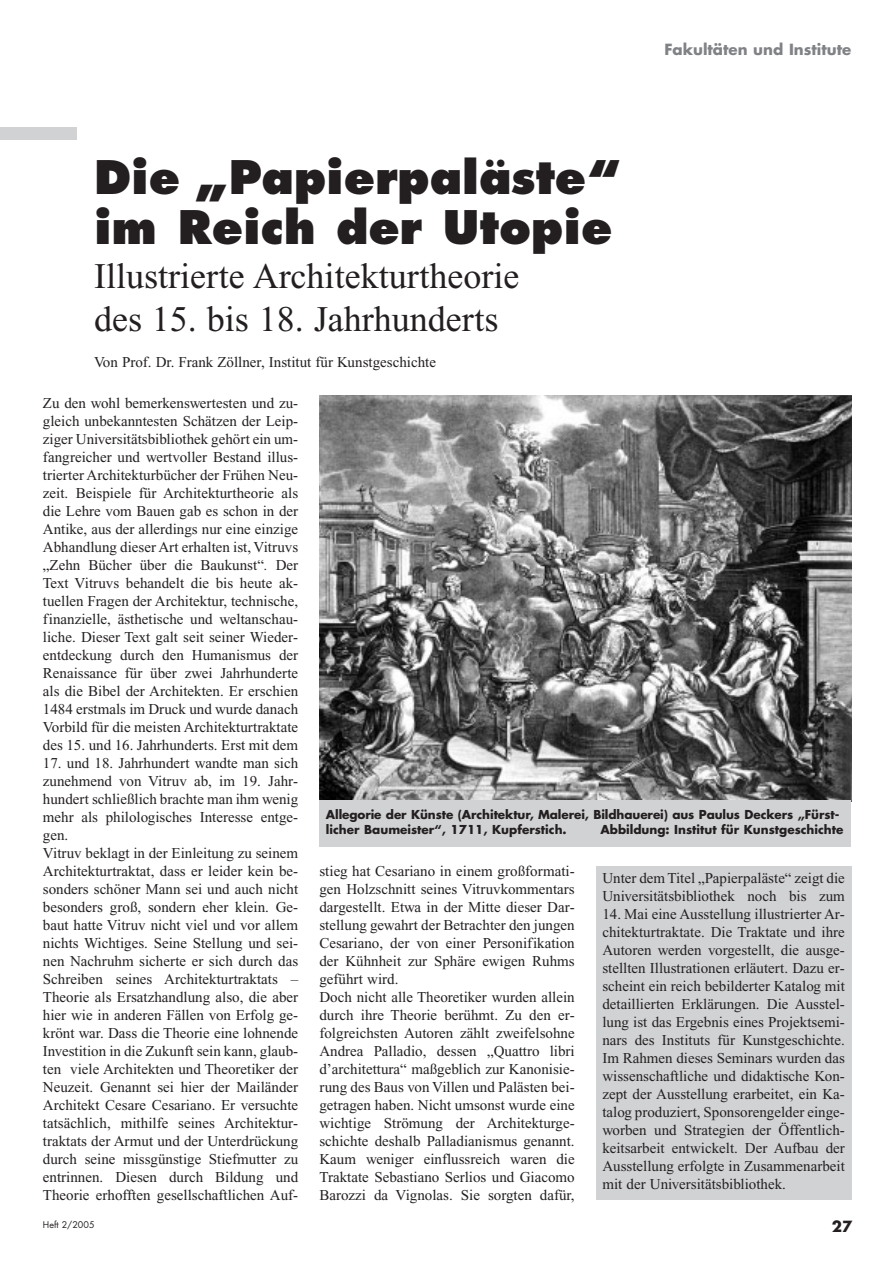
<style>
.page{position:relative;width:893px;height:1262px;background:#fff}
.page>*{position:absolute;margin:0;border:0;box-sizing:border-box;transform-origin:0 0}
.t1{font:800 45px/50.4px "Futura";color:#231f20}
.t2{font:36px/43.2px "Times New Roman";color:#231f20}
.t3{font:15px/18px "Times New Roman";color:#231f20}
.t4{font:700 15px "Futura";color:#808285}
.t5{font:700 15px "Futura";color:#231f20}
.t6{font:700 12px/14.4px "Futura";letter-spacing:-.005em;color:#231f20}
.t7{font:9px "Futura";color:#231f20}
.s1{font-style:italic}
</style>
<div class="page">
<div style="left:0;top:128px;width:77px;height:12px;background:#d1d2d4"></div>
<img style="left:319px;top:395px;width:532px;height:404px">
<div style="left:319px;top:799px;width:532px;height:47px;background:#d1d2d4"></div>
<div style="left:596px;top:865px;width:255px;height:334px;background:#d1d2d4"></div>
<h1 class="t1" style="left:94px;top:155px;width:529px">Die „Papierpaläste“ im Reich der Utopie</h1>
<h2 class="t2" style="left:94px;top:257px;width:427px">Illustrierte Architekturtheorie des 15. bis 18. Jahrhunderts</h2>
<p class="t3" style="left:94px;top:354px;width:343px">Von Prof. Dr. Frank Zöllner, Institut für Kunstgeschichte</p>
<p class="t4" style="left:664px;top:43px;width:188px">Fakultäten und Institute</p>
<p class="t3" style="left:43px;top:395px;width:257px;text-align:justify">Zu den wohl bemerkenswertesten und zu&shy;gleich unbekanntesten Schätzen der Leip&shy;ziger Universitätsbibliothek gehört ein um&shy;fangreicher und wertvoller Bestand illus&shy;trierter Architekturbücher der Frühen Neu&shy;zeit. Beispiele für Architekturtheorie als die Lehre vom Bauen gab es schon in der Antike, aus der allerdings nur eine einzige Abhandlung dieser Art erhalten ist, Vitruvs „Zehn Bücher über die Baukunst“<span class="s1">.</span> Der Text Vitruvs behandelt die bis heute ak&shy;tuellen Fragen der Architektur, technische, finanzielle, ästhetische und weltanschau&shy;liche. Dieser Text galt seit seiner Wieder&shy;entdeckung durch den Humanismus der Renaissance für über zwei Jahrhunderte als die Bibel der Architekten. Er erschien 1484 erstmals im Druck und wurde danach Vorbild für die meisten Architekturtraktate des 15. und 16. Jahrhunderts. Erst mit dem</p>
<p class="t3" style="left:43px;top:755px;width:257px">17. und 18. Jahrhundert wandte man sich zunehmend von Vitruv ab, im 19. Jahr&shy;hundert schließlich brachte man ihm wenig mehr als philologisches Interesse entge&shy;gen.<br>Vitruv beklagt in der Einleitung zu seinem Architekturtraktat, dass er leider kein be&shy;sonders schöner Mann sei und auch nicht besonders groß, sondern eher klein. Ge&shy;baut hatte Vitruv nicht viel und vor allem nichts Wichtiges. Seine Stellung und sei&shy;nen Nachruhm sicherte er sich durch das Schreiben seines Architekturtraktats – Theorie als Ersatzhandlung also, die aber hier wie in anderen Fällen von Erfolg ge&shy;krönt war. Dass die Theorie eine lohnende Investition in die Zukunft sein kann, glaub&shy;ten viele Architekten und Theoretiker der Neuzeit. Genannt sei hier der Mailänder Architekt Cesare Cesariano. Er versuchte tatsächlich, mithilfe seines Architektur&shy;traktats der Armut und der Unterdrückung durch seine missgünstige Stiefmutter zu entrinnen. Diesen durch Bildung und Theorie erhofften gesellschaftlichen Auf-</p>
<p class="t7" style="left:43px;top:1220px;width:53px">Heft 2/2005</p>
<p class="t6" style="left:326px;top:808px;width:515px">Allegorie der Künste (Architektur, Malerei, Bildhauerei) aus Paulus Deckers „Fürst&shy;licher Baumeister“, 1711, Kupferstich.</p>
<p class="t6" style="left:600px;top:823px;width:244px">Abbildung: Institut für Kunstgeschichte</p>
<p class="t3" style="left:602px;top:870px;width:244px">Unter dem Titel „Papierpaläste“ zeigt die<br>Universitätsbibliothek noch bis zum</p>
<p class="t3" style="left:602px;top:906px;width:244px;text-align:justify">14. Mai eine Ausstellung illustrierter Ar&shy;chitekturtraktate. Die Traktate und ihre Autoren werden vorgestellt, die ausge&shy;stellten Illustrationen erläutert. Dazu er&shy;scheint ein reich bebilderter Katalog mit detaillierten Erklärungen. Die Ausstel&shy;lung ist das Ergebnis eines Projektsemi&shy;nars des Instituts für Kunstgeschichte.<br>Im Rahmen dieses Seminars wurden das wissenschaftliche und didaktische Kon&shy;zept der Ausstellung erarbeitet, ein Ka&shy;talog produziert, Sponsorengelder einge&shy;worben und Strategien der Öffentlich&shy;keitsarbeit entwickelt. Der Aufbau der Ausstellung erfolgte in Zusammenarbeit mit der Universitätsbibliothek.</p>
<p class="t3" style="left:319px;top:863px;width:257px">stieg hat Cesariano in einem großformati&shy;gen Holzschnitt seines Vitruvkommentars dargestellt. Etwa in der Mitte dieser Dar&shy;stellung gewahrt der Betrachter den jungen Cesariano, der von einer Personifikation der Kühnheit zur Sphäre ewigen Ruhms geführt wird.<br>Doch nicht alle Theoretiker wurden allein durch ihre Theorie berühmt. Zu den er&shy;folgreichsten Autoren zählt zweifelsohne Andrea Palladio, dessen „Quattro libri d’architettura“ maßgeblich zur Kanonisie&shy;rung des Baus von Villen und Palästen bei&shy;getragen haben. Nicht umsonst wurde eine wichtige Strömung der Architekturge&shy;schichte deshalb Palladianismus genannt.<br>Kaum weniger einflussreich waren die Traktate Sebastiano Serlios und Giacomo Barozzi da Vignolas. Sie sorgten dafür,</p>
<p class="t5" style="left:831px;top:1219px;width:22px">27</p>
</div>
